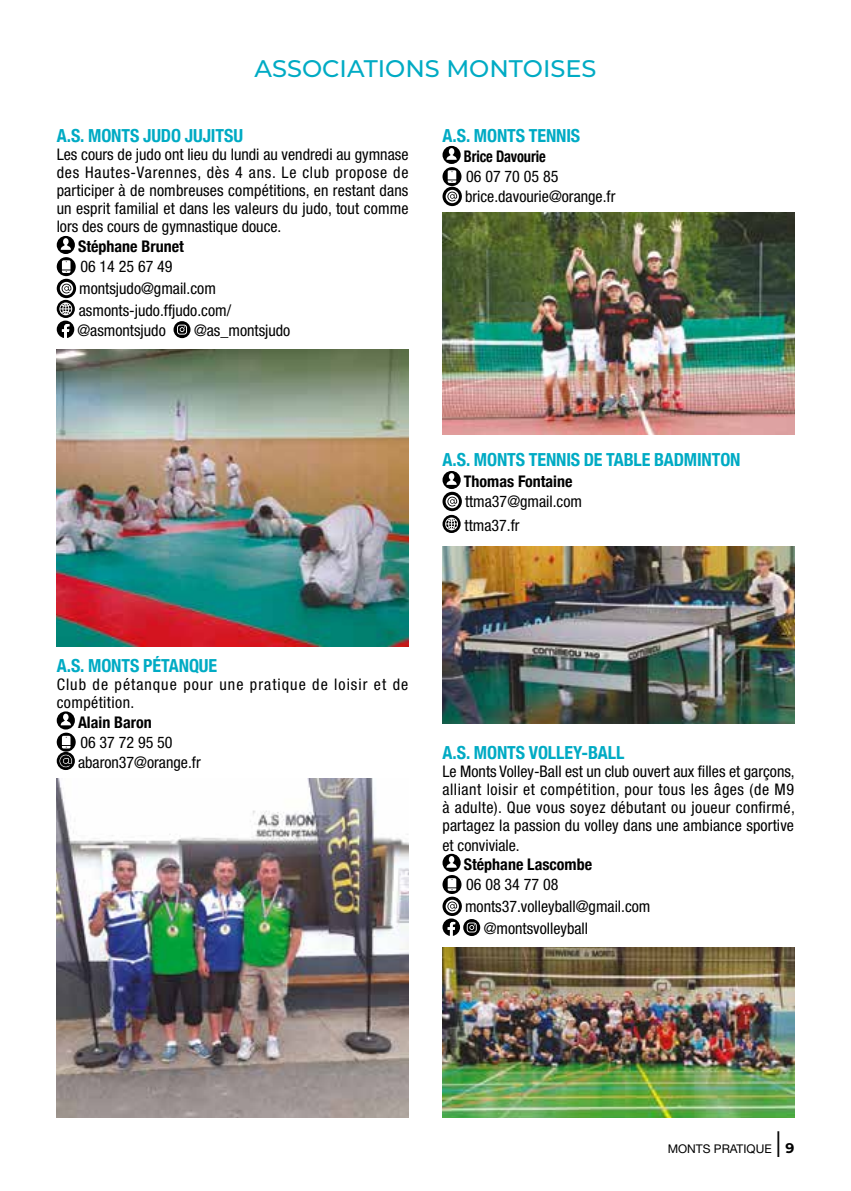
<style>
.page{position:relative;width:851px;height:1191px;background:#fff}
.page>*{position:absolute;margin:0;border:0;box-sizing:border-box;transform-origin:0 0}
.t1{font:36px "Helvetica Neue LT Std";color:#000;scale:.5 1}
.t2{font:500 24px "Montserrat";color:#00abc4}
.t3{font:700 condensed 18px "Helvetica Neue";letter-spacing:-.005em;color:#00abc4}
.t4{font:condensed 16px/18px "Helvetica Neue LT Std";color:#000}
.t5{font:700 condensed 16px "Helvetica Neue";color:#000}
.t6{font:condensed 16px/18px "Helvetica Neue LT Std";letter-spacing:.065em;color:#000}
.t7{font:700 condensed 16px "Helvetica Neue";color:#000;scale:.9 1}
.t8{font:700 14px "Montserrat";color:#000}
.t9{font:12px "Helvetica Neue LT Std";color:#000}
</style>
<div class="page">
<svg style="left:57px;top:236px;width:18px;height:18px"></svg>
<svg style="left:57px;top:257px;width:19px;height:19px"></svg>
<svg style="left:62px;top:260px;width:8px;height:13px"></svg>
<svg style="left:57px;top:279px;width:19px;height:19px"></svg>
<svg style="left:60px;top:282px;width:13px;height:13px"></svg>
<svg style="left:57px;top:300px;width:18px;height:18px"></svg>
<svg style="left:57px;top:302px;width:17px;height:36px"></svg>
<svg style="left:173px;top:321px;width:17px;height:17px"></svg>
<svg style="left:177px;top:325px;width:10px;height:9px"></svg>
<svg style="left:57px;top:711px;width:18px;height:18px"></svg>
<svg style="left:57px;top:732px;width:19px;height:19px"></svg>
<svg style="left:62px;top:736px;width:8px;height:12px"></svg>
<svg style="left:57px;top:752px;width:18px;height:18px"></svg>
<svg style="left:59px;top:754px;width:14px;height:14px"></svg>
<svg style="left:442px;top:146px;width:18px;height:18px"></svg>
<svg style="left:442px;top:167px;width:19px;height:19px"></svg>
<svg style="left:447px;top:170px;width:9px;height:13px"></svg>
<svg style="left:442px;top:187px;width:20px;height:19px"></svg>
<svg style="left:445px;top:190px;width:14px;height:13px"></svg>
<svg style="left:442px;top:471px;width:18px;height:18px"></svg>
<svg style="left:442px;top:492px;width:20px;height:19px"></svg>
<svg style="left:445px;top:495px;width:14px;height:13px"></svg>
<svg style="left:442px;top:515px;width:18px;height:18px"></svg>
<svg style="left:445px;top:517px;width:13px;height:13px"></svg>
<svg style="left:442px;top:854px;width:18px;height:18px"></svg>
<svg style="left:442px;top:875px;width:19px;height:19px"></svg>
<svg style="left:447px;top:878px;width:9px;height:13px"></svg>
<svg style="left:442px;top:896px;width:20px;height:20px"></svg>
<svg style="left:442px;top:899px;width:18px;height:37px"></svg>
<svg style="left:463px;top:919px;width:17px;height:17px"></svg>
<svg style="left:466px;top:922px;width:10px;height:10px"></svg>
<img style="left:57px;top:349px;width:351px;height:297px">
<img style="left:57px;top:778px;width:351px;height:339px">
<img style="left:442px;top:212px;width:352px;height:222px">
<img style="left:442px;top:546px;width:352px;height:178px">
<img style="left:442px;top:947px;width:352px;height:170px">
<h2 class="t2" style="left:254px;top:52px;width:343px">ASSOCIATIONS MONTOISES</h2>
<p class="t3" style="left:57px;top:121px;width:188px">A.S. MONTS JUDO JUJITSU</p>
<p class="t4" style="left:57px;top:145px;width:353px;text-align:justify">Les cours de judo ont lieu du lundi au vendredi au gymnase des Hautes-Varennes, dès 4 ans. Le club propose de participer à de nombreuses compétitions, en restant dans un esprit familial et dans les valeurs du judo, tout comme lors des cours de gymnastique douce.</p>
<p class="t5" style="left:78px;top:233px;width:107px">Stéphane Brunet</p>
<p class="t4" style="left:79px;top:255px;width:154px;line-height:22px">06 14 25 67 49 montsjudo@gmail.com asmonts-judo.ffjudo.com/</p>
<p class="t4" style="left:77px;top:321px;width:90px">@asmontsjudo</p>
<p class="t4" style="left:194px;top:321px;width:98px">@as_montsjudo</p>
<p class="t3" style="left:442px;top:121px;width:139px">A.S. MONTS TENNIS</p>
<p class="t7" style="left:464px;top:143px;width:92px">Brice Davourie</p>
<p class="t4" style="left:465px;top:166px;width:152px;line-height:20px">06 07 70 05 85 brice.davourie@orange.fr</p>
<p class="t3" style="left:442px;top:444px;width:299px">A.S. MONTS TENNIS DE TABLE BADMINTON</p>
<p class="t5" style="left:464px;top:468px;width:110px">Thomas Fontaine</p>
<p class="t4" style="left:464px;top:489px;width:119px;line-height:24px">ttma37@gmail.com ttma37.fr</p>
<p class="t3" style="left:57px;top:650px;width:162px">A.S. MONTS PÉTANQUE</p>
<p class="t6" style="left:57px;top:675px;width:353px">Club de pétanque pour une pratique de loisir et de compétition.</p>
<p class="t5" style="left:78px;top:708px;width:75px">Alain Baron</p>
<p class="t4" style="left:78px;top:732px;width:124px;line-height:20px">06 37 72 95 50 abaron37@orange.fr</p>
<p class="t3" style="left:442px;top:737px;width:183px">A.S. MONTS VOLLEY-BALL</p>
<p class="t4" style="left:442px;top:762px;width:354px;text-align:justify">Le Monts Volley-Ball est un club ouvert aux filles et garçons, alliant loisir et compétition, pour tous les âges (de M9 à adulte). Que vous soyez débutant ou joueur confirmé, partagez la passion du volley dans une ambiance sportive</p>
<p class="t4" style="left:442px;top:836px;width:79px">et conviviale.</p>
<p class="t5" style="left:464px;top:851px;width:130px">Stéphane Lascombe</p>
<p class="t4" style="left:466px;top:875px;width:94px">06 08 34 77 08</p>
<p class="t4" style="left:465px;top:897px;width:187px">monts37.volleyball@gmail.com</p>
<p class="t4" style="left:483px;top:919px;width:106px">@montsvolleyball</p>
<h1 class="t1" style="left:776px;top:1122px;width:11px">I</h1>
<p class="t8" style="left:785px;top:1137px;width:10px">9</p>
<p class="t9" style="left:667px;top:1141px;width:106px">MONTS PRATIQUE</p>
</div>
